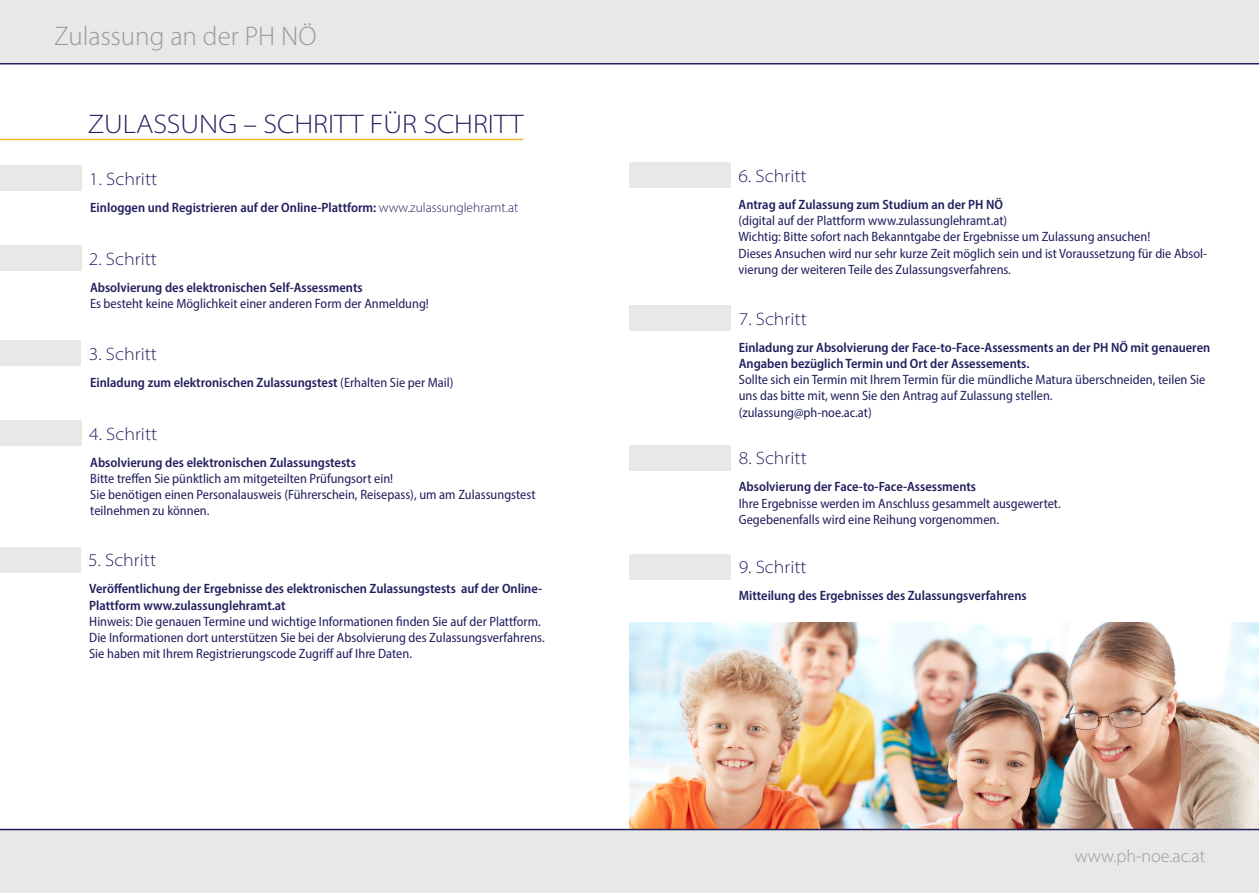
<style>
.page{position:relative;width:1259px;height:893px;background:#fff}
.page>*{position:absolute;margin:0;border:0;box-sizing:border-box;transform-origin:0 0}
.t1{font:300 semi-expanded 27px "Myriad Pro";color:#201f5e}
.t2{font:300 27px "Myriad Pro";color:#989999}
.t3{font:300 semi-expanded 18px "Myriad Pro";color:#201f5e}
.t4{font:300 18px "Myriad Pro";color:#989999}
.t5{font:semi-condensed 13.5px/16.2px "Myriad Pro";color:#201f5e}
.t6{font:600 semi-condensed 13.5px/16.2px "Myriad Pro";color:#201f5e}
.s1{font-weight:300;font-stretch:normal}
.s2{font-weight:400}
</style>
<div class="page">
<img style="left:630px;top:623px;width:629px;height:206px">
<div style="left:0;top:0;width:1259px;height:64px;background:#e8e9e7"></div>
<div style="left:0;top:829px;width:1259px;height:64px;background:#e8e9e7"></div>
<div style="left:0;top:166px;width:82px;height:25px;background:#e8e9e7"></div>
<div style="left:629px;top:163px;width:101px;height:25px;background:#e8e9e7"></div>
<hr style="left:0;top:139px;width:523px;height:1px;background:#f4b42b">
<div style="left:0;top:246px;width:81px;height:25px;background:#e8e9e7"></div>
<div style="left:0;top:420px;width:82px;height:26px;background:#e8e9e7"></div>
<div style="left:0;top:547px;width:81px;height:26px;background:#e8e9e7"></div>
<div style="left:630px;top:305px;width:101px;height:26px;background:#e8e9e7"></div>
<div style="left:630px;top:445px;width:101px;height:26px;background:#e8e9e7"></div>
<div style="left:629px;top:554px;width:102px;height:25px;background:#e8e9e7"></div>
<div style="left:0;top:341px;width:81px;height:25px;background:#e8e9e7"></div>
<p class="t2" style="left:54px;top:20px;width:264px">Zulassung an der PH NÖ</p>
<p class="t1" style="left:88px;top:108px;width:437px">ZULASSUNG – SCHRITT FÜR SCHRITT</p>
<p class="t3" style="left:89px;top:168px;width:69px">1. Schritt</p>
<p class="t6" style="left:90px;top:199px;width:429px">Einloggen und Registrieren auf der Online-Plattform: <span class="s1">www.zulassunglehramt.at</span></p>
<p class="t3" style="left:89px;top:248px;width:69px">2. Schritt</p>
<p class="t6" style="left:90px;top:279px;width:274px">Absolvierung des elektronischen Self-Assessments</p>
<p class="t5" style="left:90px;top:295px;width:340px">Es besteht keine Möglichkeit einer anderen Form der Anmeldung!</p>
<p class="t3" style="left:89px;top:343px;width:69px">3. Schritt</p>
<p class="t6" style="left:90px;top:374px;width:365px">Einladung zum elektronischen Zulassungstest <span class="s2">(Erhalten Sie per Mail)</span></p>
<p class="t3" style="left:89px;top:423px;width:69px">4. Schritt</p>
<p class="t6" style="left:90px;top:454px;width:267px">Absolvierung des elektronischen Zulassungstests</p>
<p class="t5" style="left:90px;top:470px;width:304px">Bitte treffen Sie pünktlich am mitgeteilten Prüfungsort ein!</p>
<p class="t5" style="left:90px;top:486px;width:447px">Sie benötigen einen Personalausweis (Führerschein, Reisepass), um am Zulassungstest</p>
<p class="t5" style="left:90px;top:503px;width:121px">teilnehmen zu können.</p>
<p class="t3" style="left:88px;top:549px;width:69px">5. Schritt</p>
<p class="t6" style="left:89px;top:580px;width:454px">Veröffentlichung der Ergebnisse des elektronischen Zulassungstests auf der Online-</p>
<p class="t6" style="left:89px;top:597px;width:198px">Plattform www.zulassunglehramt.at</p>
<p class="t5" style="left:89px;top:613px;width:453px">Hinweis: Die genauen Termine und wichtige Informationen finden Sie auf der Plattform.</p>
<p class="t5" style="left:89px;top:629px;width:457px">Die Informationen dort unterstützen Sie bei der Absolvierung des Zulassungsverfahrens.</p>
<p class="t5" style="left:89px;top:645px;width:324px">Sie haben mit Ihrem Registrierungscode Zugriff auf Ihre Daten.</p>
<p class="t3" style="left:738px;top:165px;width:69px">6. Schritt</p>
<p class="t6" style="left:738px;top:196px;width:266px">Antrag auf Zulassung zum Studium an der PH NÖ</p>
<p class="t5" style="left:738px;top:212px;width:270px">(digital auf der Plattform www.zulassunglehramt.at)</p>
<p class="t5" style="left:738px;top:229px;width:413px">Wichtig: Bitte sofort nach Bekanntgabe der Ergebnisse um Zulassung ansuchen!</p>
<p class="t5" style="left:738px;top:245px;width:470px">Dieses Ansuchen wird nur sehr kurze Zeit möglich sein und ist Voraussetzung für die Absol-</p>
<p class="t5" style="left:738px;top:261px;width:274px">vierung der weiteren Teile des Zulassungsverfahrens.</p>
<p class="t3" style="left:739px;top:308px;width:69px">7. Schritt</p>
<p class="t6" style="left:739px;top:339px;width:473px">Einladung zur Absolvierung der Face-to-Face-Assessments an der PH NÖ mit genaueren<br>Angaben bezüglich Termin und Ort der Assessements.</p>
<p class="t5" style="left:739px;top:371px;width:468px">Sollte sich ein Termin mit Ihrem Termin für die mündliche Matura überschneiden, teilen Sie uns das bitte mit, wenn Sie den Antrag auf Zulassung stellen.</p>
<p class="t5" style="left:739px;top:404px;width:134px">(zulassung@ph-noe.ac.at)</p>
<p class="t3" style="left:739px;top:447px;width:69px">8. Schritt</p>
<p class="t6" style="left:739px;top:478px;width:239px">Absolvierung der Face-to-Face-Assessments</p>
<p class="t5" style="left:739px;top:495px;width:323px">Ihre Ergebnisse werden im Anschluss gesammelt ausgewertet.</p>
<p class="t5" style="left:739px;top:511px;width:262px">Gegebenenfalls wird eine Reihung vorgenommen.</p>
<p class="t3" style="left:738px;top:556px;width:69px">9. Schritt</p>
<p class="t6" style="left:738px;top:587px;width:289px">Mitteilung des Ergebnisses des Zulassungsverfahrens</p>
<p class="t4" style="left:1074px;top:845px;width:132px">www.ph-noe.ac.at</p>
</div>
